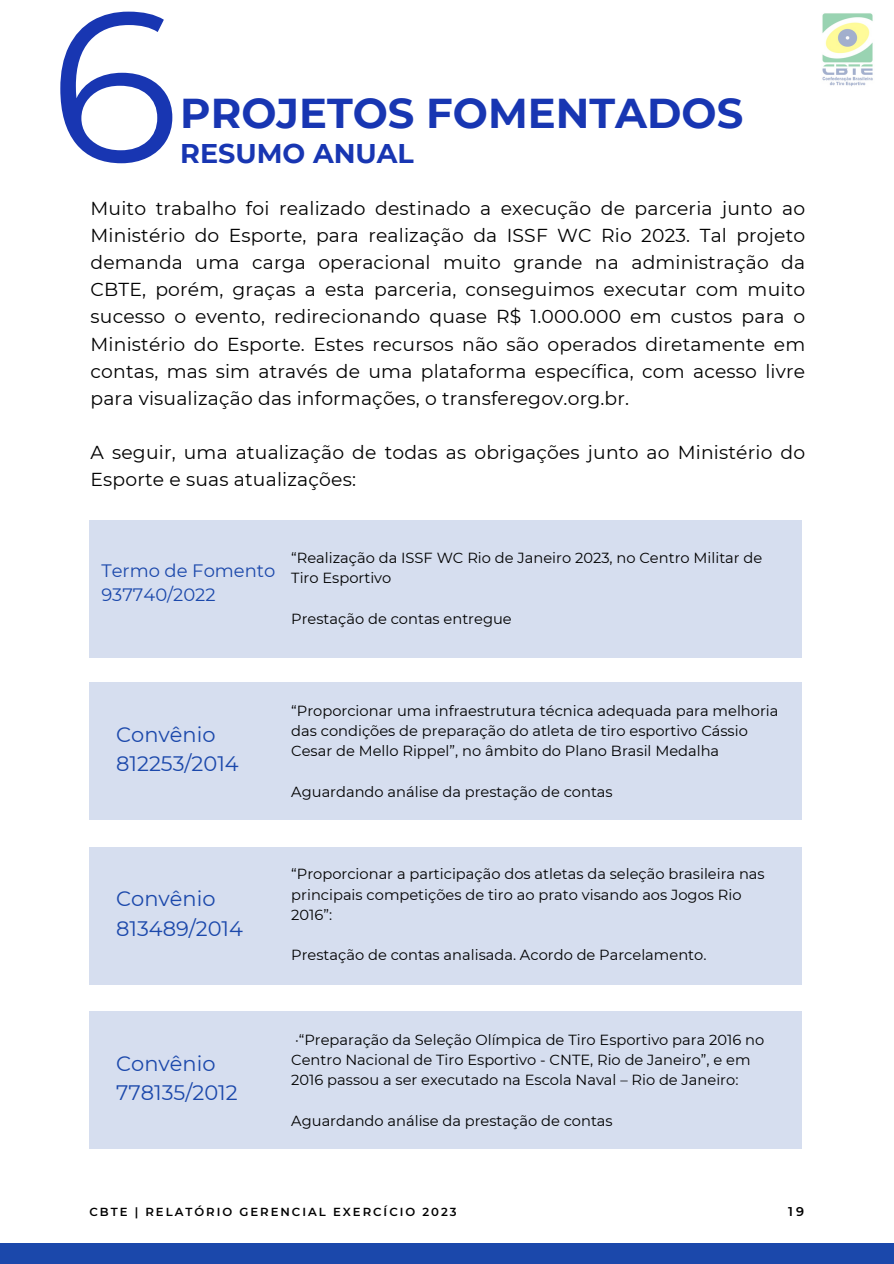
<style>
.page{position:relative;width:894px;height:1264px;background:#fff}
.page>*{position:absolute;margin:0;border:0;box-sizing:border-box;transform-origin:0 0}
.t1{font:212.85px "Montserrat";color:#1836b2}
.t2{font:700 41.7px "Montserrat";color:#1836b2}
.t3{font:700 27px "Montserrat";color:#1836b2}
.t4{font:20.85px/29.1px "Montserrat";color:#1b48ab}
.t5{font:18.75px/27px "Montserrat";letter-spacing:.01em;color:#000;text-align:justify}
.t6{font:17.85px/24.8px "Montserrat";color:#1b48ab}
.t7{font:14.7px/20.2px "Montserrat";color:#000}
.t8{font:600 12.75px "Montserrat";color:#000}
.t9{font:600 11.7px "Montserrat";letter-spacing:.17em;color:#000}
</style>
<div class="page">
<div style="left:0;top:1243px;width:893px;height:20px;background:#1b48ab"></div>
<div style="left:89px;top:682px;width:712px;height:137px;background:#d6deef"></div>
<div style="left:89px;top:846px;width:712px;height:138px;background:#d6deef"></div>
<div style="left:89px;top:520px;width:712px;height:137px;background:#d6deef"></div>
<div style="left:89px;top:1011px;width:712px;height:137px;background:#d6deef"></div>
<img style="left:822px;top:13px;width:51px;height:73px">
<h1 class="t1" style="left:49px;top:-44px;width:131px">6</h1>
<h2 class="t2" style="left:180px;top:88px;width:564px">PROJETOS FOMENTADOS</h2>
<h3 class="t3" style="left:180px;top:137px;width:235px">RESUMO ANUAL</h3>
<p class="t5" style="left:90px;top:195px;width:716px">Muito trabalho foi realizado destinado a execução de parceria junto ao Ministério do Esporte, para realização da ISSF WC Rio 2023. Tal projeto demanda uma carga operacional muito grande na administração da CBTE, porém, graças a esta parceria, conseguimos executar com muito sucesso o evento, redirecionando quase R$ 1.000.000 em custos para o Ministério do Esporte. Estes recursos não são operados diretamente em contas, mas sim através de uma plataforma específica, com acesso livre para visualização das informações, o transferegov.org.br.</p>
<p class="t5" style="left:90px;top:438px;width:716px">A seguir, uma atualização de todas as obrigações junto ao Ministério do<br>Esporte e suas atualizações:</p>
<p class="t6" style="left:101px;top:558px;width:175px">Termo de Fomento<br>937740/2022</p>
<p class="t7" style="left:291px;top:547px;width:472px">“Realização da ISSF WC Rio de Janeiro 2023, no Centro Militar de<br>Tiro Esportivo</p>
<p class="t7" style="left:291px;top:608px;width:222px">Prestação de contas entregue</p>
<h3 class="t4" style="left:116px;top:720px;width:124px">Convênio<br>812253/2014</h3>
<h3 class="t4" style="left:116px;top:884px;width:128px">Convênio<br>813489/2014</h3>
<h3 class="t4" style="left:116px;top:1048px;width:123px">Convênio<br>778135/2012</h3>
<p class="t7" style="left:291px;top:700px;width:488px">“Proporcionar uma infraestrutura técnica adequada para melhoria das condições de preparação do atleta de tiro esportivo Cássio<br>Cesar de Mello Rippel”, no âmbito do Plano Brasil Medalha</p>
<p class="t7" style="left:291px;top:781px;width:323px">Aguardando análise da prestação de contas</p>
<p class="t7" style="left:291px;top:864px;width:475px">“Proporcionar a participação dos atletas da seleção brasileira nas principais competições de tiro ao prato visando aos Jogos Rio<br>2016”:</p>
<p class="t7" style="left:291px;top:945px;width:416px">Prestação de contas analisada. Acordo de Parcelamento.</p>
<p class="t7" style="left:291px;top:1029px;width:474px">·“Preparação da Seleção Olímpica de Tiro Esportivo para 2016 no<br>Centro Nacional de Tiro Esportivo - CNTE, Rio de Janeiro”, e em<br>2016 passou a ser executado na Escola Naval – Rio de Janeiro:</p>
<p class="t7" style="left:291px;top:1110px;width:323px">Aguardando análise da prestação de contas</p>
<p class="t9" style="left:89px;top:1204px;width:369px">CBTE | RELATÓRIO GERENCIAL EXERCÍCIO 2023</p>
<p class="t8" style="left:788px;top:1203px;width:17px">19</p>
</div>
